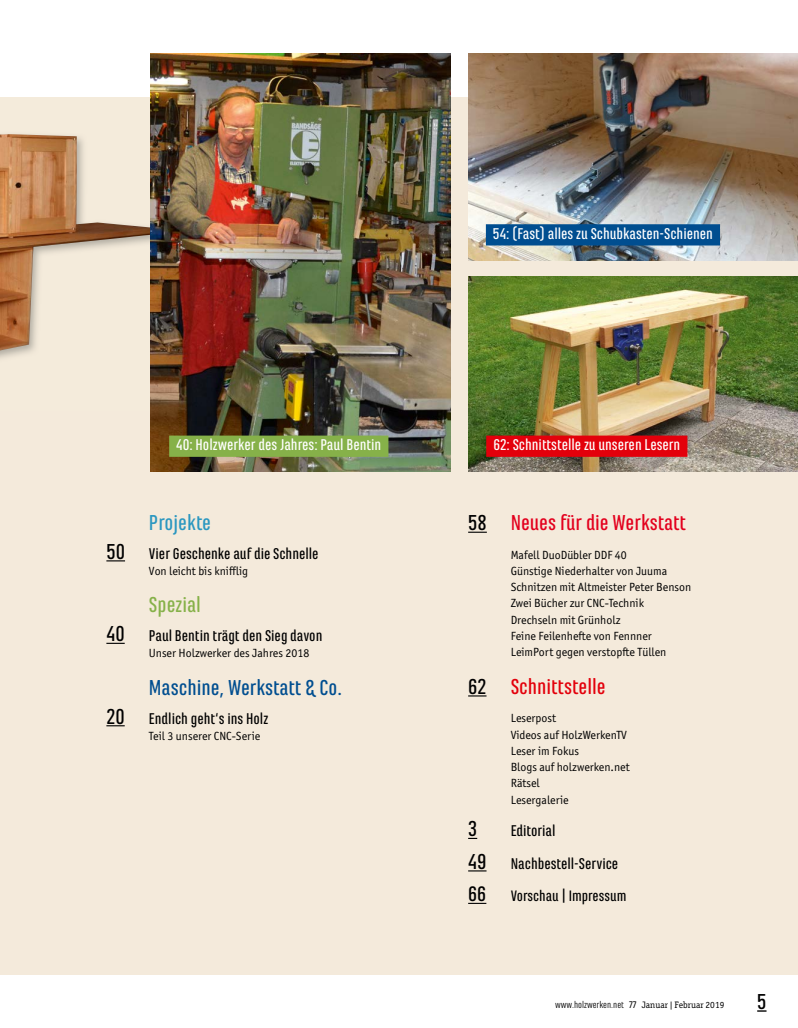
<style>
.page{position:relative;width:798px;height:1028px;background:#fff}
.page>*{position:absolute;margin:0;border:0;box-sizing:border-box;transform-origin:0 0}
.t1{font:500 22.5px "Marianina FY";color:#004e90}
.t2{font:500 22.5px "Marianina FY";color:#e3001d}
.t3{font:500 22.5px "Marianina FY";color:#e3000b}
.t4{font:500 22.5px "Marianina FY";color:#000}
.t5{font:500 22.5px "Marianina FY";color:#2b97c0}
.t6{font:500 22.5px "Marianina FY";color:#86b149}
.t7{font:500 16.25px "Marianina FY";color:#000}
.t8{font:500 16.25px "Marianina FY";color:#fff}
.t9{font:500 15.75px "Marianina FY";color:#000}
.t10{font:11.88px/16.2px "Officina Sans ITC Pro";color:#000}
.t11{font:10px "Marianina FY";color:#000}
.s1{color:#000}
.s2{font-size:21.88px}
.s3{font-weight:500}
.s4{font-family:"Officina Serif ITC Pro";font-size:9.38px}
</style>
<div class="page">
<div style="left:0;top:98px;width:797px;height:877px;background:#f4eadb"></div>
<svg style="left:106px;top:560px;width:19px;height:1px"></svg>
<svg style="left:106px;top:643px;width:19px;height:1px"></svg>
<svg style="left:106px;top:725px;width:19px;height:1px"></svg>
<svg style="left:468px;top:531px;width:18px;height:2px"></svg>
<svg style="left:468px;top:695px;width:18px;height:1px"></svg>
<svg style="left:468px;top:870px;width:18px;height:1px"></svg>
<svg style="left:468px;top:902px;width:18px;height:2px"></svg>
<img style="left:0;top:134px;width:150px;height:216px">
<img style="left:468px;top:53px;width:329px;height:207px">
<img style="left:468px;top:276px;width:329px;height:195px">
<div style="left:486px;top:435px;width:201px;height:22px;background:#e3000b"></div>
<div style="left:485px;top:224px;width:234px;height:21px;background:#004e90"></div>
<img style="left:150px;top:53px;width:300px;height:418px">
<div style="left:169px;top:435px;width:219px;height:22px;background:#86b149"></div>
<h2 class="t8" style="left:176px;top:436px;width:206px">40: Holzwerker des Jahres: Paul Bentin</h2>
<h1 class="t5" style="left:149px;top:510px;width:64px">Projekte</h1>
<h1 class="t4" style="left:106px;top:539px;width:20px">50</h1>
<h2 class="t7" style="left:149px;top:544px;width:171px">Vier Geschenke auf die Schnelle</h2>
<p class="t10" style="left:149px;top:562px;width:101px">Von leicht bis knifflig</p>
<h1 class="t6" style="left:149px;top:592px;width:53px">Spezial</h1>
<h1 class="t4" style="left:106px;top:621px;width:20px">40</h1>
<h2 class="t7" style="left:149px;top:627px;width:175px">Paul Bentin trägt den Sieg davon</h2>
<p class="t10" style="left:149px;top:645px;width:162px">Unser Holzwerker des Jahres 2018</p>
<h1 class="t1" style="left:149px;top:675px;width:194px">Maschine, Werkstatt &amp; Co.</h1>
<h1 class="t4" style="left:106px;top:703px;width:20px">20</h1>
<h2 class="t7" style="left:149px;top:709px;width:121px">Endlich geht‘s ins Holz</h2>
<p class="t10" style="left:149px;top:727px;width:113px">Teil 3 unserer CNC-Serie</p>
<h2 class="t8" style="left:493px;top:225px;width:221px">54: (Fast) alles zu Schubkasten-Schienen</h2>
<h2 class="t8" style="left:493px;top:436px;width:188px">62: Schnittstelle zu unseren Lesern</h2>
<h1 class="t2" style="left:468px;top:510px;width:219px"><span class="s1">58</span> Neues für die Werkstatt</h1>
<p class="t10" style="left:510px;top:546px;width:182px">Mafell DuoDübler DDF 40<br>Günstige Niederhalter von Juuma<br>Schnitzen mit Altmeister Peter Benson<br>Zwei Bücher zur CNC-Technik<br>Drechseln mit Grünholz<br>Feine Feilenhefte von Fennner<br>LeimPort gegen verstopfte Tüllen</p>
<h1 class="t3" style="left:468px;top:674px;width:139px"><span class="s1">62</span> Schnittstelle</h1>
<p class="t10" style="left:510px;top:710px;width:120px">Leserpost<br>Videos auf HolzWerkenTV<br>Leser im Fokus<br>Blogs auf holzwerken.net<br>Rätsel<br>Lesergalerie</p>
<h1 class="t4" style="left:468px;top:816px;width:11px">3</h1>
<h2 class="t7" style="left:510px;top:822px;width:46px">Editorial</h2>
<h1 class="t4" style="left:468px;top:849px;width:20px">49</h1>
<h2 class="t7" style="left:510px;top:854px;width:109px">Nachbestell-Service</h2>
<h3 class="t9" style="left:468px;top:887px;width:160px"><span class="s2">66</span> Vorschau | Impressum</h3>
<p class="t11" style="left:555px;top:999px;width:171px">www.holzwerken.net <span class="s3">77</span> <span class="s4">Januar | Februar 2019</span></p>
<h1 class="t4" style="left:756px;top:988px;width:11px">5</h1>
</div>
